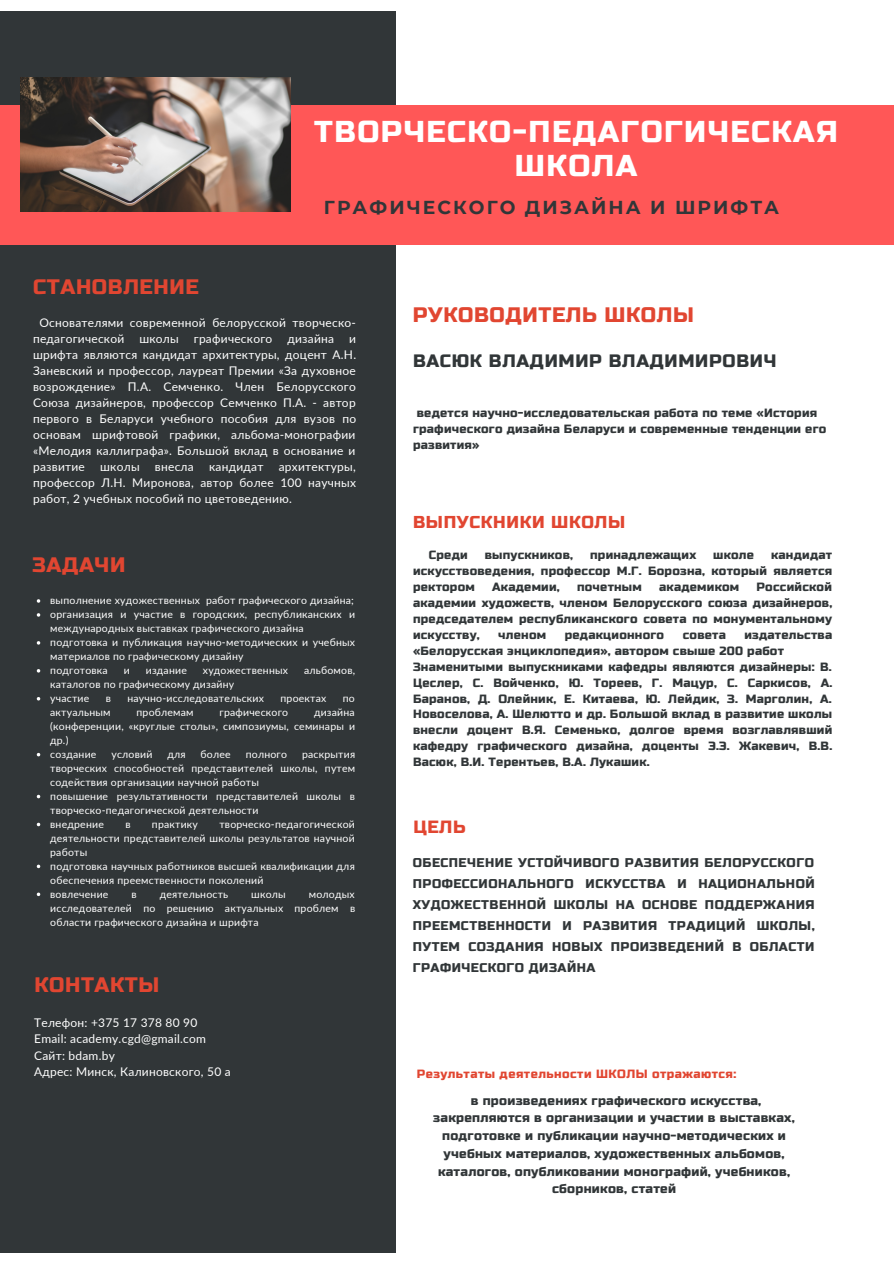
<style>
.page{position:relative;width:894px;height:1264px;background:#fff}
.page>*{position:absolute;margin:0;border:0;box-sizing:border-box;transform-origin:0 0}
.t1{font:30.15px/34.7px "Russo One";letter-spacing:.05em;color:#fff;text-align:center}
.t2{font:21px "Russo One";letter-spacing:.03em;color:#e14631}
.t3{font:700 18.75px "Montserrat";letter-spacing:.11em;color:#313638}
.t4{font:18px "Russo One";letter-spacing:.04em;color:#313638}
.t5{font:17.7px "Russo One";color:#e14631}
.t6{font:17.25px "Russo One";letter-spacing:.04em;color:#e14631}
.t7{font:12.6px/21px "Russo One";letter-spacing:.02em;color:#313638;text-align:justify}
.t8{font:12px/15.9px "Russo One";letter-spacing:.02em;color:#313638}
.t9{font:12px/15.9px "Lato";letter-spacing:.02em;color:#fff}
.t10{font:12px "Russo One";letter-spacing:.04em;color:#e14631}
.t11{font:10.5px/14px "Lato";letter-spacing:.02em;color:#fff}
</style>
<div class="page">
<div style="left:0;top:12px;width:395px;height:1240px;background:#313638"></div>
<div style="left:0;top:105px;width:893px;height:140px;background:#ff5757"></div>
<img style="left:20px;top:77px;width:270px;height:134px">
<svg style="left:37px;top:864px;width:3px;height:4px"></svg>
<svg style="left:37px;top:892px;width:3px;height:4px"></svg>
<h1 class="t1" style="left:314px;top:115px;width:525px">ТВОРЧЕСКО-ПЕДАГОГИЧЕСКАЯ<br>ШКОЛА</h1>
<h3 class="t3" style="left:324px;top:195px;width:456px">ГРАФИЧЕСКОГО ДИЗАЙНА И ШРИФТА</h3>
<h2 class="t2" style="left:33px;top:274px;width:167px">СТАНОВЛЕНИЕ</h2>
<p class="t9" style="left:33px;top:315px;width:324px;text-indent:6px">Основателями современной белорусской творческо&shy;педагогической</p>
<p class="t9" style="left:139px;top:331px;width:41px">школы</p>
<p class="t9" style="left:194px;top:331px;width:80px">графического</p>
<p class="t9" style="left:287px;top:331px;width:48px">дизайна</p>
<p class="t9" style="left:33px;top:331px;width:324px;text-align:justify;text-indent:316px">и шрифта являются кандидат архитектуры, доцент А.Н.<br>Заневский и профессор, лауреат Премии «За духовное возрождение» П.А. Семченко. Член Белорусского Союза дизайнеров, профессор Семченко П.А. - автор первого в Беларуси учебного пособия для вузов по основам шрифтовой графики, альбома-монографии «Мелодия каллиграфа». Большой вклад в основание и развитие</p>
<p class="t9" style="left:33px;top:458px;width:324px;text-align:justify;text-indent:245px">архитектуры, профессор Л.Н. Миронова, автор более 100 научных работ, 2 учебных пособий по цветоведению.</p>
<p class="t9" style="left:100px;top:458px;width:41px">школы</p>
<p class="t9" style="left:155px;top:458px;width:40px">внесла</p>
<p class="t9" style="left:209px;top:458px;width:56px">кандидат</p>
<h2 class="t2" style="left:33px;top:552px;width:94px">ЗАДАЧИ</h2>
<p class="t11" style="left:50px;top:593px;width:306px">выполнение художественных работ графического дизайна; организация и участие в городских, республиканских и международных выставках графического дизайна подготовка и публикация научно-методических и учебных материалов по графическому дизайну<br>подготовка</p>
<p class="t11" style="left:124px;top:663px;width:8px">и</p>
<p class="t11" style="left:146px;top:663px;width:43px">издание</p>
<p class="t11" style="left:203px;top:663px;width:87px">художественных</p>
<p class="t11" style="left:304px;top:663px;width:52px">альбомов,</p>
<p class="t11" style="left:50px;top:677px;width:185px">каталогов по графическому дизайну участие</p>
<p class="t11" style="left:106px;top:691px;width:7px">в</p>
<p class="t11" style="left:127px;top:691px;width:138px">научно-исследовательских</p>
<p class="t11" style="left:280px;top:691px;width:47px">проектах</p>
<p class="t11" style="left:343px;top:691px;width:14px">по</p>
<p class="t11" style="left:50px;top:705px;width:62px">актуальным</p>
<p class="t11" style="left:136px;top:705px;width:59px">проблемам</p>
<p class="t11" style="left:219px;top:705px;width:70px">графического</p>
<p class="t11" style="left:50px;top:705px;width:306px;text-indent:264px">дизайна (конференции, «круглые столы», симпозиумы, семинары и др.)<br>создание</p>
<p class="t11" style="left:111px;top:747px;width:42px">условий</p>
<p class="t11" style="left:167px;top:747px;width:20px">для</p>
<p class="t11" style="left:200px;top:747px;width:32px">более</p>
<p class="t11" style="left:246px;top:747px;width:43px">полного</p>
<p class="t11" style="left:50px;top:747px;width:306px;text-indent:252px">раскрытия творческих способностей представителей школы, путем содействия организации научной работы<br>повышение результативности представителей школы в творческо-педагогической деятельности<br>внедрение</p>
<p class="t11" style="left:50px;top:817px;width:306px;text-indent:169px">творческо-педагогической деятельности представителей школы результатов научной работы<br>подготовка научных работников высшей квалификации для обеспечения преемственности поколений<br>вовлечение</p>
<p class="t11" style="left:125px;top:817px;width:7px">в</p>
<p class="t11" style="left:152px;top:817px;width:47px">практику</p>
<p class="t11" style="left:50px;top:886px;width:306px;text-align:justify;text-indent:258px">молодых исследователей по решению актуальных проблем в области графического дизайна и шрифта</p>
<p class="t11" style="left:131px;top:886px;width:7px">в</p>
<p class="t11" style="left:160px;top:886px;width:70px">деятельность</p>
<p class="t11" style="left:251px;top:886px;width:36px">школы</p>
<h2 class="t2" style="left:34px;top:972px;width:126px">КОНТАКТЫ</h2>
<p class="t9" style="left:34px;top:1013px;width:198px;line-height:16.5px">Телефон: +375 17 378 80 90<br>Email: academy.cgd@gmail.com<br>Сайт: bdam.by<br>Адрес: Минск, Калиновского, 50 а</p>
<h2 class="t2" style="left:412px;top:303px;width:282px">РУКОВОДИТЕЛЬ ШКОЛЫ</h2>
<h3 class="t4" style="left:413px;top:350px;width:365px">ВАСЮК ВЛАДИМИР ВЛАДИМИРОВИЧ</h3>
<p class="t8" style="left:413px;top:405px;width:414px;text-indent:4px">ведется научно-исследовательская работа по теме «История графического дизайна Беларуси и современные тенденции его развития»</p>
<h3 class="t6" style="left:413px;top:512px;width:213px">ВЫПУСКНИКИ ШКОЛЫ</h3>
<p class="t8" style="left:428px;top:547px;width:40px">Среди</p>
<p class="t8" style="left:484px;top:547px;width:90px">выпускников,</p>
<p class="t8" style="left:590px;top:547px;width:108px">принадлежащих</p>
<p class="t8" style="left:713px;top:547px;width:42px">школе</p>
<p class="t8" style="left:413px;top:547px;width:420px;text-align:justify;text-indent:358px">кандидат искусствоведения, профессор М.Г. Борозна, который является ректором</p>
<p class="t8" style="left:413px;top:579px;width:420px;text-align:justify;text-indent:343px">Российской академии художеств, членом Белорусского союза дизайнеров, председателем республиканского совета по монументальному искусству,</p>
<p class="t8" style="left:492px;top:579px;width:69px">Академии,</p>
<p class="t8" style="left:577px;top:579px;width:66px">почетным</p>
<p class="t8" style="left:659px;top:579px;width:81px">академиком</p>
<p class="t8" style="left:413px;top:626px;width:420px;text-indent:331px">издательства «Белорусская энциклопедия», автором свыше 200 работ Знаменитыми выпускниками кафедры являются дизайнеры: В.<br>Цеслер, С. Войченко, Ю. Тореев, Г. Мацур, C. Саркисов, А.<br>Баранов, Д. Олейник, Е. Китаева, Ю. Лейдик, З. Марголин, А.<br>Новоселова, А. Шелютто и др. Большой вклад в развитие школы внесли доцент В.Я. Семенько, долгое время возглавлявший кафедру графического дизайна, доценты Э.Э. Жакевич, В.В.<br>Васюк, В.И. Терентьев, В.А. Лукашик.</p>
<p class="t8" style="left:498px;top:626px;width:49px">членом</p>
<p class="t8" style="left:564px;top:626px;width:101px">редакционного</p>
<p class="t8" style="left:682px;top:626px;width:45px">совета</p>
<h3 class="t5" style="left:413px;top:816px;width:54px">ЦЕЛЬ</h3>
<p class="t7" style="left:412px;top:852px;width:403px">ОБЕСПЕЧЕНИЕ УСТОЙЧИВОГО РАЗВИТИЯ БЕЛОРУССКОГО ПРОФЕССИОНАЛЬНОГО ИСКУССТВА И НАЦИОНАЛЬНОЙ ХУДОЖЕСТВЕННОЙ ШКОЛЫ НА ОСНОВЕ ПОДДЕРЖАНИЯ ПРЕЕМСТВЕННОСТИ И РАЗВИТИЯ ТРАДИЦИЙ ШКОЛЫ, ПУТЕМ СОЗДАНИЯ НОВЫХ ПРОИЗВЕДЕНИЙ В ОБЛАСТИ ГРАФИЧЕСКОГО ДИЗАЙНА</p>
<p class="t10" style="left:416px;top:1066px;width:321px">Результаты деятельности ШКОЛЫ отражаются:</p>
<p class="t7" style="left:433px;top:1091px;width:363px;line-height:17.7px;text-align:center">в произведениях графического искусства, закрепляются в организации и участии в выставках, подготовке и публикации научно-методических и учебных материалов, художественных альбомов, каталогов, опубликовании монографий, учебников, сборников, статей</p>
</div>
